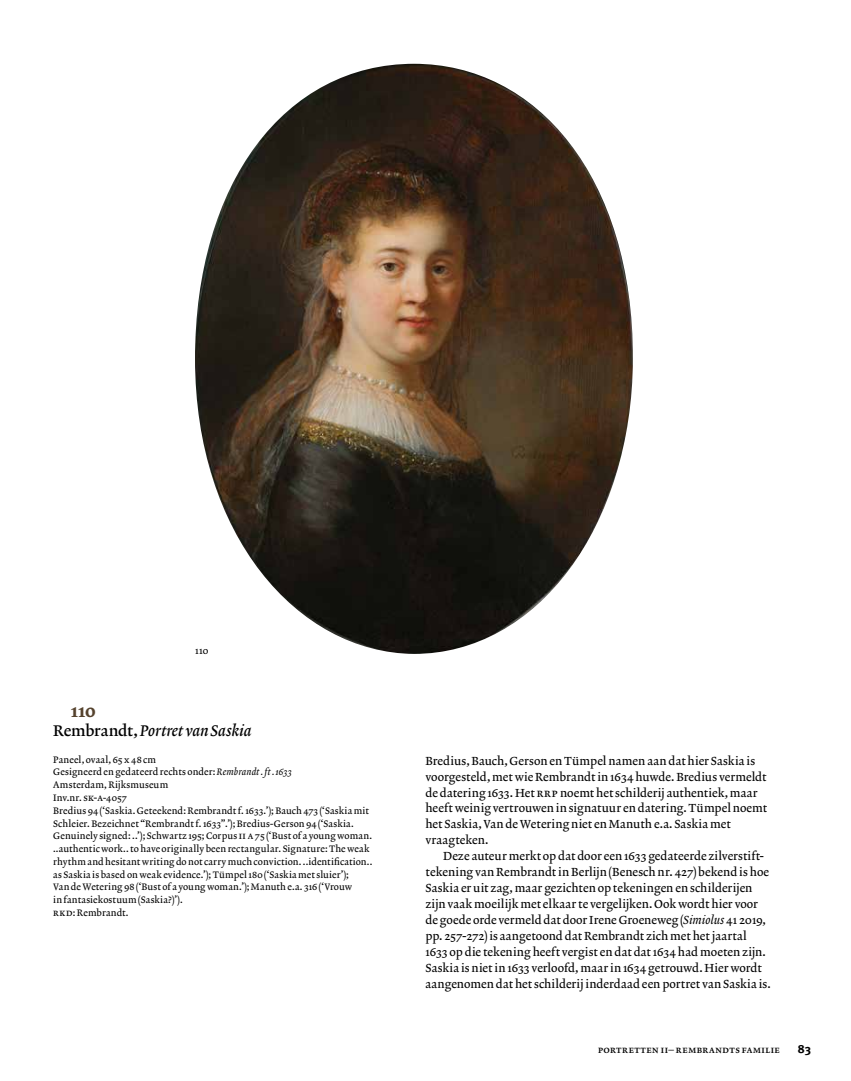
<style>
.page{position:relative;width:851px;height:1081px;background:#fff}
.page>*{position:absolute;margin:0;border:0;box-sizing:border-box;transform-origin:0 0}
.t1{font:700 18.75px "Lexicon OT";color:#55422d}
.t2{font:italic 500 15.62px "Lexicon OT";color:#000}
.t3{font:11.88px/16px "Lexicon OT";color:#000}
.t4{font:700 11.88px "Meta Plus OT";color:#000}
.t5{font:500 10px "Lexicon OT";letter-spacing:.05em;color:#000}
.t6{font:10px "Lexicon OT";color:#000}
.t7{font:9.5px/12.8px "Lexicon OT";letter-spacing:.02em;color:#000}
.s1{font-style:normal}
.s2{font-style:italic}
.s3{font-size:10px}
</style>
<div class="page">
<img style="left:195px;top:64px;width:438px;height:590px">
<p class="t6" style="left:195px;top:644px;width:15px">110</p>
<h1 class="t1" style="left:71px;top:699px;width:26px">110</h1>
<h2 class="t2" style="left:53px;top:721px;width:200px"><span class="s1">Rembrandt,</span> Portret van Saskia</h2>
<p class="t7" style="left:53px;top:753px;width:320px">Paneel, ovaal, 65 x 48 cm<br>Gesigneerd en gedateerd rechts onder: <span class="s2">Rembrandt . ft . 1633<br></span>Amsterdam, Rijksmuseum<br>Inv.nr. <span class="s3">SK-A</span>-4057<br>Bredius 94 (‘Saskia. Geteekend: Rembrandt f. 1633.’); Bauch 473 (‘Saskia mit Schleier. Bezeichnet “Rembrandt f. 1633”.’); Bredius-Gerson 94 (‘Saskia.<br>Genuinely signed: ..’); Schwartz 195; Corpus <span class="s3">II A</span> 75 (‘Bust of a young woman. ..authentic work.. to have originally been rectangular. Signature: The weak rhythm and hesitant writing do not carry much conviction. ..identification.. as Saskia is based on weak evidence.’); Tümpel 180 (‘Saskia met sluier’);<br>Van de Wetering 98 (‘Bust of a young woman.’); Manuth e.a. 316 (‘Vrouw<br>in fantasiekostuum (Saskia?)’).<br><span class="s3">RKD</span>: Rembrandt.</p>
<p class="t3" style="left:425px;top:753px;width:342px">Bredius, Bauch, Gerson en Tümpel namen aan dat hier Saskia is voorgesteld, met wie Rembrandt in 1634 huwde. Bredius vermeldt de datering 1633. Het RRP</p>
<p class="t3" style="left:425px;top:785px;width:343px;text-indent:135px">noemt het schilderij authentiek, maar heeft weinig vertrouwen in signatuur en datering. Tümpel noemt het Saskia, Van de Wetering niet en Manuth e.a. Saskia met vraagteken.</p>
<p class="t3" style="left:425px;top:849px;width:347px;text-indent:18px">Deze auteur merkt op dat door een 1633 gedateerde zilverstift&shy;tekening van Rembrandt in Berlijn (Benesch nr. 427) bekend is hoe Saskia er uit zag, maar gezichten op tekeningen en schilderijen zijn vaak moeilijk met elkaar te vergelijken. Ook wordt hier voor de goede orde vermeld dat door Irene Groeneweg (<span class="s2">Simiolus</span> 41 2019, pp. 257-272) is aangetoond dat Rembrandt zich met het jaartal 1633 op die tekening heeft vergist en dat dat 1634 had moeten zijn.<br>Saskia is niet in 1633 verloofd, maar in 1634 getrouwd. Hier wordt aangenomen dat het schilderij inderdaad een portret van Saskia is.</p>
<p class="t5" style="left:598px;top:1043px;width:183px">portretten II– rembrandts familie</p>
<p class="t4" style="left:797px;top:1041px;width:15px">83</p>
</div>
